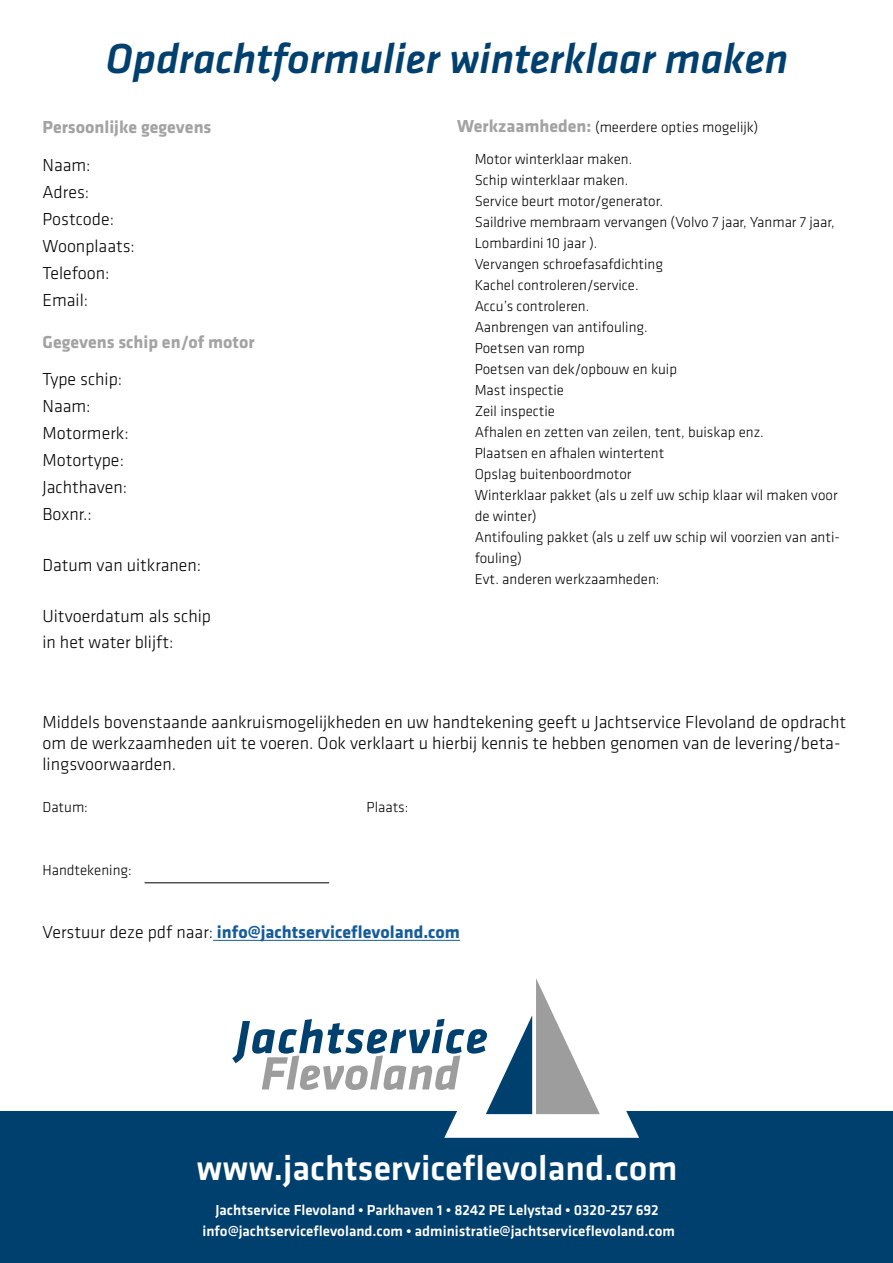
<style>
.page{position:relative;width:893px;height:1263px;background:#fff}
.page>*{position:absolute;margin:0;border:0;box-sizing:border-box;transform-origin:0 0}
.t1{font:italic 500 43.5px "Klavika";color:#00406f}
.t2{font:500 36px "Klavika";color:#fff}
.t3{font:300 18px/27px "Klavika";color:#000}
.t4{font:700 18px "Klavika";color:#165b9a}
.t5{font:700 18px "Klavika";color:#a3a3a3}
.t6{font:300 15px/21px "Klavika";color:#000}
.t7{font:500 15px/21px "Klavika";color:#fff;text-align:center}
.s1{font-weight:700;font-size:18px;color:#a3a3a3}
.s2{font-weight:300;color:#000}
</style>
<div class="page">
<div style="left:0;top:1111px;width:893px;height:152px;background:#00406f"></div>
<svg style="left:232px;top:939px;width:407px;height:199px"></svg>
<hr style="left:213px;top:940px;width:247px;height:1px;background:#165b9a">
<hr style="left:145px;top:882px;width:184px;height:1px;background:#000">
<h1 class="t1" style="left:106px;top:35px;width:684px">Opdrachtformulier winterklaar maken</h1>
<p class="t6" style="left:475px;top:112px;width:285px;line-height:31.5px;text-indent:-18px"><span class="s1">Werkzaamheden:</span> (meerdere opties mogelijk)<br>Motor winterklaar maken.</p>
<p class="t6" style="left:475px;top:170px;width:367px">Schip winterklaar maken.<br>Service beurt motor/generator.<br>Saildrive membraam vervangen (Volvo 7 jaar, Yanmar 7 jaar,<br>Lombardini 10 jaar ).<br>Vervangen schroefasafdichting<br>Kachel controleren/service.<br>Accu’s controleren.<br>Aanbrengen van antifouling.<br>Poetsen van romp<br>Poetsen van dek/opbouw en kuip<br>Mast inspectie<br>Zeil inspectie<br>Afhalen en zetten van zeilen, tent, buiskap enz.<br>Plaatsen en afhalen wintertent<br>Opslag buitenboordmotor<br>Winterklaar pakket (als u zelf uw schip klaar wil maken voor de winter)<br>Antifouling pakket (als u zelf uw schip wil voorzien van anti&shy;fouling)<br>Evt. anderen werkzaamheden:</p>
<p class="t5" style="left:43px;top:117px;width:170px">Persoonlijke gegevens</p>
<p class="t3" style="left:43px;top:152px;width:94px">Naam:<br>Adres:<br>Postcode:<br>Woonplaats:<br>Telefoon:<br>Email:</p>
<p class="t5" style="left:43px;top:332px;width:214px">Gegevens schip en/of motor</p>
<p class="t3" style="left:43px;top:366px;width:88px">Type schip:<br>Naam:<br>Motormerk:<br>Motortype:<br>Jachthaven:<br>Boxnr.:</p>
<p class="t3" style="left:43px;top:552px;width:160px">Datum van uitkranen:</p>
<p class="t3" style="left:43px;top:604px;width:170px;line-height:25.5px">Uitvoerdatum als schip in het water blijft:</p>
<p class="t3" style="left:43px;top:712px;width:805px;line-height:21px">Middels bovenstaande aankruismogelijkheden en uw handtekening geeft u Jachtservice Flevoland de opdracht om de werkzaamheden uit te voeren. Ook verklaart u hierbij kennis te hebben genomen van de levering/beta&shy;lingsvoorwaarden.</p>
<p class="t6" style="left:43px;top:797px;width:47px">Datum:</p>
<p class="t6" style="left:367px;top:797px;width:43px">Plaats:</p>
<p class="t6" style="left:43px;top:860px;width:91px">Handtekening:</p>
<p class="t4" style="left:43px;top:922px;width:419px"><span class="s2">Verstuur deze pdf naar:</span> info@jachtserviceflevoland.com</p>
<h2 class="t2" style="left:197px;top:1149px;width:482px">www.jachtserviceflevoland.com</h2>
<p class="t7" style="left:202px;top:1199px;width:474px">Jachtservice Flevoland • Parkhaven 1 • 8242 PE Lelystad • 0320-257 692 info@jachtserviceflevoland.com • administratie@jachtserviceflevoland.com</p>
</div>
